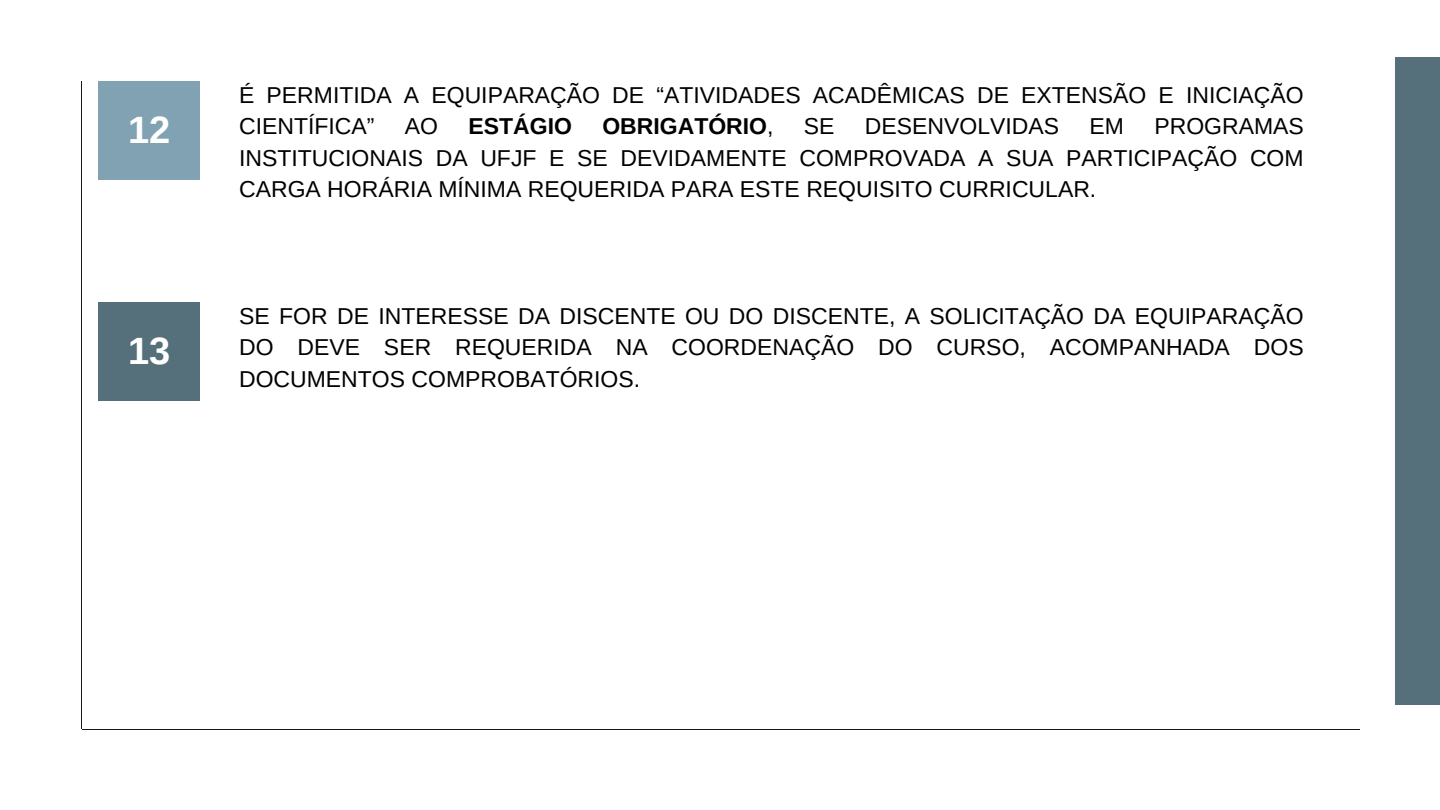
<style>
.page{position:relative;width:1440px;height:810px;background:#fff}
.page>*{position:absolute;margin:0;border:0;box-sizing:border-box;transform-origin:0 0}
.t1{font:700 38px "Arimo";color:#fff}
.t2{font:23px/31.5px "Arimo";color:#000;text-align:justify}
.t3{font:700 23px "Arimo";color:#000}
.s1{font-weight:400}
</style>
<div class="page">
<hr style="left:81px;top:81px;width:1px;height:648px;background:#191919">
<div style="left:98px;top:81px;width:102px;height:98px;background:#81a2b2"></div>
<hr style="left:82px;top:729px;width:1278px;height:1px;background:#191919">
<div style="left:1395px;top:57px;width:45px;height:648px;background:#556f7b"></div>
<div style="left:98px;top:302px;width:102px;height:98px;background:#556f7b"></div>
<h1 class="t1" style="left:128px;top:108px;width:44px">12</h1>
<h1 class="t1" style="left:128px;top:330px;width:44px">13</h1>
<p class="t2" style="left:239px;top:79px;width:1066px">É PERMITIDA A EQUIPARAÇÃO DE “ATIVIDADES ACADÊMICAS DE EXTENSÃO E INICIAÇÃO<br>CIENTÍFICA”</p>
<p class="t2" style="left:405px;top:110px;width:35px">AO</p>
<p class="t3" style="left:469px;top:113px;width:105px">ESTÁGIO</p>
<p class="t3" style="left:602px;top:113px;width:173px">OBRIGATÓRIO<span class="s1">,</span></p>
<p class="t2" style="left:804px;top:110px;width:32px">SE</p>
<p class="t2" style="left:865px;top:110px;width:196px">DESENVOLVIDAS</p>
<p class="t2" style="left:1090px;top:110px;width:36px">EM</p>
<p class="t2" style="left:239px;top:110px;width:1066px;text-indent:915px">PROGRAMAS INSTITUCIONAIS DA UFJF E SE DEVIDAMENTE COMPROVADA A SUA PARTICIPAÇÃO COM CARGA HORÁRIA MÍNIMA REQUERIDA PARA ESTE REQUISITO CURRICULAR.</p>
<p class="t2" style="left:239px;top:300px;width:1066px">SE FOR DE INTERESSE DA DISCENTE OU DO DISCENTE, A SOLICITAÇÃO DA EQUIPARAÇÃO DO DEVE SER REQUERIDA NA COORDENAÇÃO DO CURSO, ACOMPANHADA DOS DOCUMENTOS COMPROBATÓRIOS.</p>
</div>
